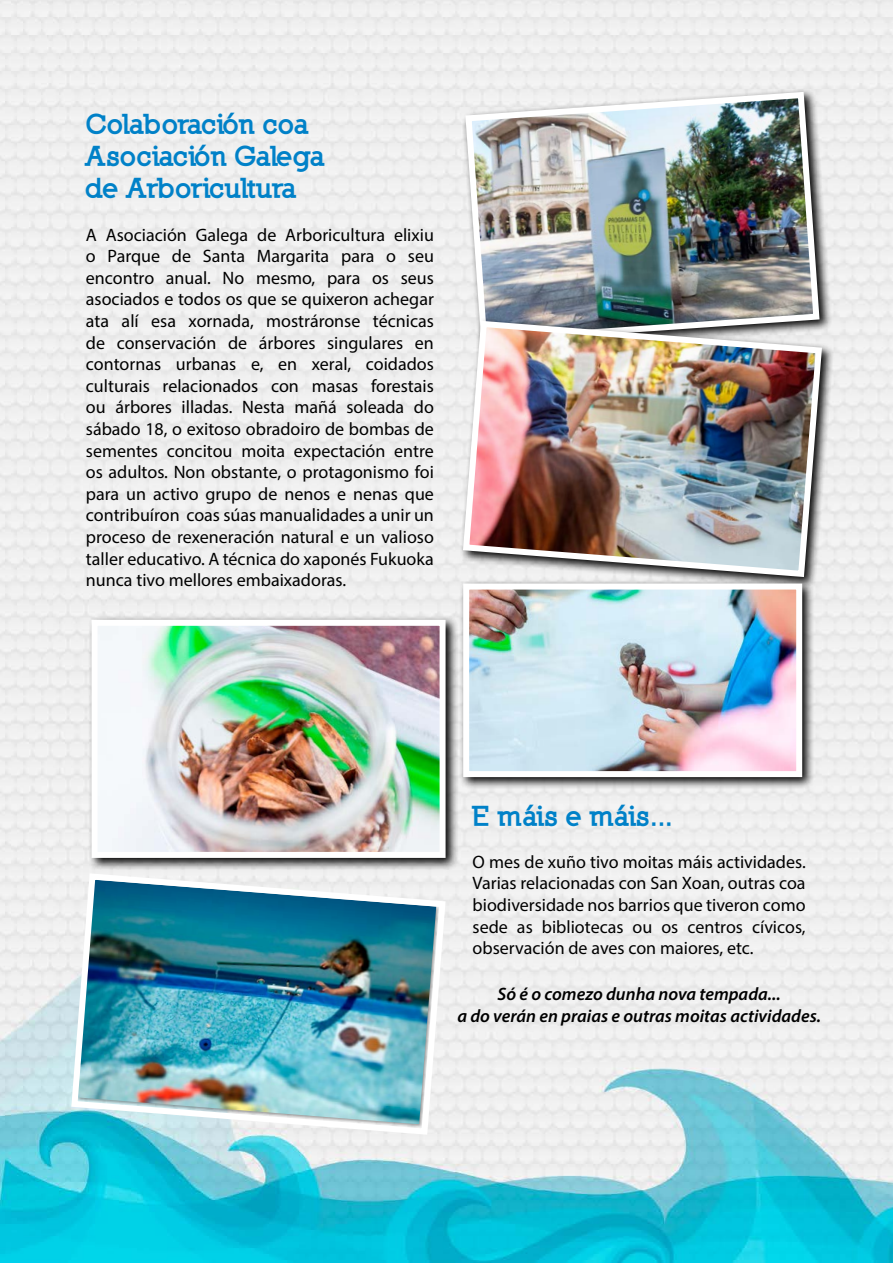
<style>
.page{position:relative;width:893px;height:1263px;background:#fff}
.page>*{position:absolute;margin:0;border:0;box-sizing:border-box;transform-origin:0 0}
.t1{font:900 27px/32.4px "Nilland";letter-spacing:-.025em;color:#0081c8}
.t2{font:18px/21.6px "Myriad Pro";color:#000;text-align:justify}
.t3{font:italic 600 18px "Myriad Pro";color:#000}
</style>
<div class="page">
<img style="left:0;top:0;width:893px;height:1263px">
<div style="left:462px;top:88px;width:370px;height:267px;background:#000;opacity:.98"></div>
<img style="left:462px;top:89px;width:361px;height:228px">
<div style="left:459px;top:317px;width:375px;height:273px;background:#000;opacity:.98"></div>
<img style="left:460px;top:318px;width:365px;height:262px">
<div style="left:87px;top:616px;width:372px;height:255px;background:#000;opacity:.98"></div>
<img style="left:99px;top:627px;width:340px;height:224px">
<div style="left:92px;top:620px;width:354px;height:238px;border:6px solid #fff"></div>
<div style="left:459px;top:579px;width:356px;height:211px;background:#000;opacity:.98"></div>
<img style="left:470px;top:591px;width:325px;height:179px">
<div style="left:463px;top:584px;width:339px;height:193px;border:6px solid #fff"></div>
<img style="left:68px;top:870px;width:381px;height:268px">
<p class="t1" style="left:86px;top:107px;width:241px">Colaboración coa<br>Asociación Galega</p>
<p class="t1" style="left:86px;top:172px;width:213px">de Arboricultura</p>
<p class="t2" style="left:86px;top:223px;width:350px">A Asociación Galega de Arboricultura elixiu o Parque de Santa Margarita para o seu encontro anual. No mesmo, para os seus asociados e todos os que se quixeron achegar ata alí esa xornada, mostráronse técnicas de conservación de árbores singulares en contornas urbanas e, en xeral, coidados culturais relacionados con masas forestais ou árbores illadas. Nesta mañá soleada do sábado 18, o exitoso obradoiro de bombas de sementes concitou moita expectación entre os adultos. Non obstante, o protagonismo foi para un activo grupo de nenos e nenas que contribuíron coas súas manualidades a unir un proceso de rexeneración natural e un valioso taller educativo. A técnica do xaponés Fukuoka nunca tivo mellores embaixadoras.</p>
<p class="t1" style="left:473px;top:799px;width:202px">E máis e máis...</p>
<p class="t2" style="left:473px;top:851px;width:335px">O mes de xuño tivo moitas máis actividades.<br>Varias relacionadas con San Xoan, outras coa biodiversidade nos barrios que tiveron como sede as bibliotecas ou os centros cívicos, observación de aves con maiores, etc.</p>
<p class="t3" style="left:498px;top:982px;width:285px">Só é o comezo dunha nova tempada...</p>
<p class="t3" style="left:457px;top:1004px;width:365px">a do verán en praias e outras moitas actividades.</p>
</div>
